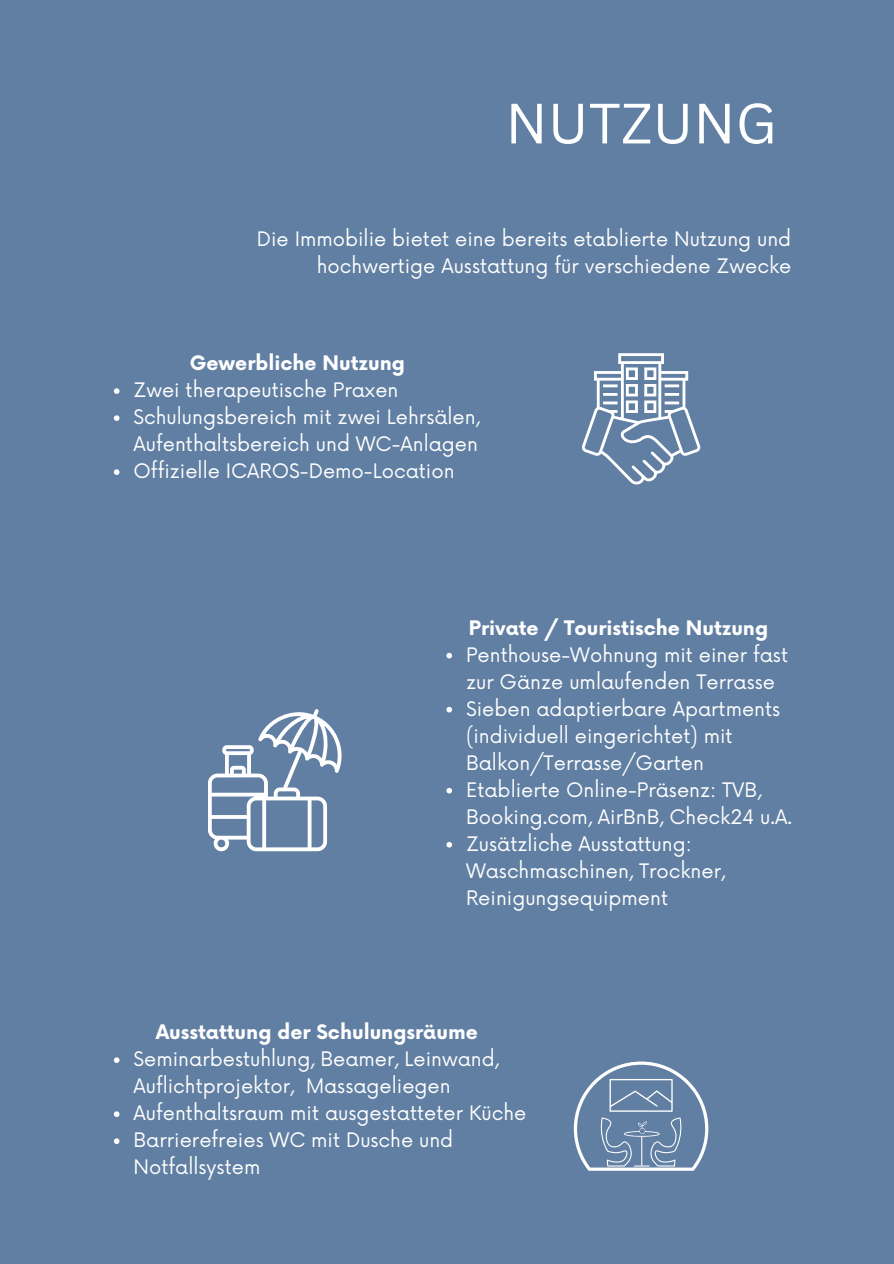
<style>
.page{position:relative;width:894px;height:1264px;background:#fff}
.page>*{position:absolute;margin:0;border:0;box-sizing:border-box;transform-origin:0 0}
.t1{font:55.5px "Canva Sans";color:#fff}
.t2{font:19.5px/27px "Now";color:#fff}
.t3{font:700 19.5px "Now";color:#fff}
</style>
<div class="page">
<div style="left:0;top:0;width:893px;height:1263px;background:#607fa2"></div>
<svg style="left:582px;top:353px;width:118px;height:132px"></svg>
<svg style="left:208px;top:709px;width:134px;height:142px"></svg>
<svg style="left:573px;top:1061px;width:135px;height:109px"></svg>
<svg style="left:114px;top:388px;width:5px;height:6px"></svg>
<svg style="left:114px;top:415px;width:5px;height:6px"></svg>
<svg style="left:114px;top:469px;width:5px;height:6px"></svg>
<svg style="left:446px;top:653px;width:6px;height:5px"></svg>
<svg style="left:446px;top:707px;width:6px;height:5px"></svg>
<svg style="left:446px;top:788px;width:6px;height:5px"></svg>
<svg style="left:446px;top:842px;width:6px;height:5px"></svg>
<svg style="left:114px;top:1057px;width:5px;height:5px"></svg>
<svg style="left:114px;top:1111px;width:5px;height:5px"></svg>
<svg style="left:114px;top:1138px;width:5px;height:5px"></svg>
<h1 class="t1" style="left:505px;top:90px;width:273px">NUTZUNG</h1>
<p class="t2" style="left:257px;top:223px;width:536px;text-align:right">Die Immobilie bietet eine bereits etablierte Nutzung und hochwertige Ausstattung für verschiedene Zwecke</p>
<p class="t3" style="left:190px;top:349px;width:217px">Gewerbliche Nutzung</p>
<p class="t2" style="left:133px;top:375px;width:348px">Zwei therapeutische Praxen Schulungsbereich mit zwei Lehrsälen, Aufenthaltsbereich und WC-Anlagen Offizielle ICAROS-Demo-Location</p>
<p class="t3" style="left:469px;top:613px;width:301px">Private / Touristische Nutzung</p>
<p class="t2" style="left:466px;top:640px;width:327px">Penthouse-Wohnung mit einer fast zur Gänze umlaufenden Terrasse<br>Sieben adaptierbare Apartments (individuell eingerichtet) mit<br>Balkon/Terrasse/Garten<br>Etablierte Online-Präsenz: TVB,<br>Booking.com, AirBnB, Check24 u.A.<br>Zusätzliche Ausstattung:<br>Waschmaschinen, Trockner,<br>Reinigungsequipment</p>
<p class="t3" style="left:156px;top:1017px;width:323px">Ausstattung der Schulungsräume</p>
<p class="t2" style="left:133px;top:1044px;width:394px">Seminarbestuhlung, Beamer, Leinwand, Auflichtprojektor, Massageliegen Aufenthaltsraum mit ausgestatteter Küche Barrierefreies WC mit Dusche und Notfallsystem</p>
</div>
